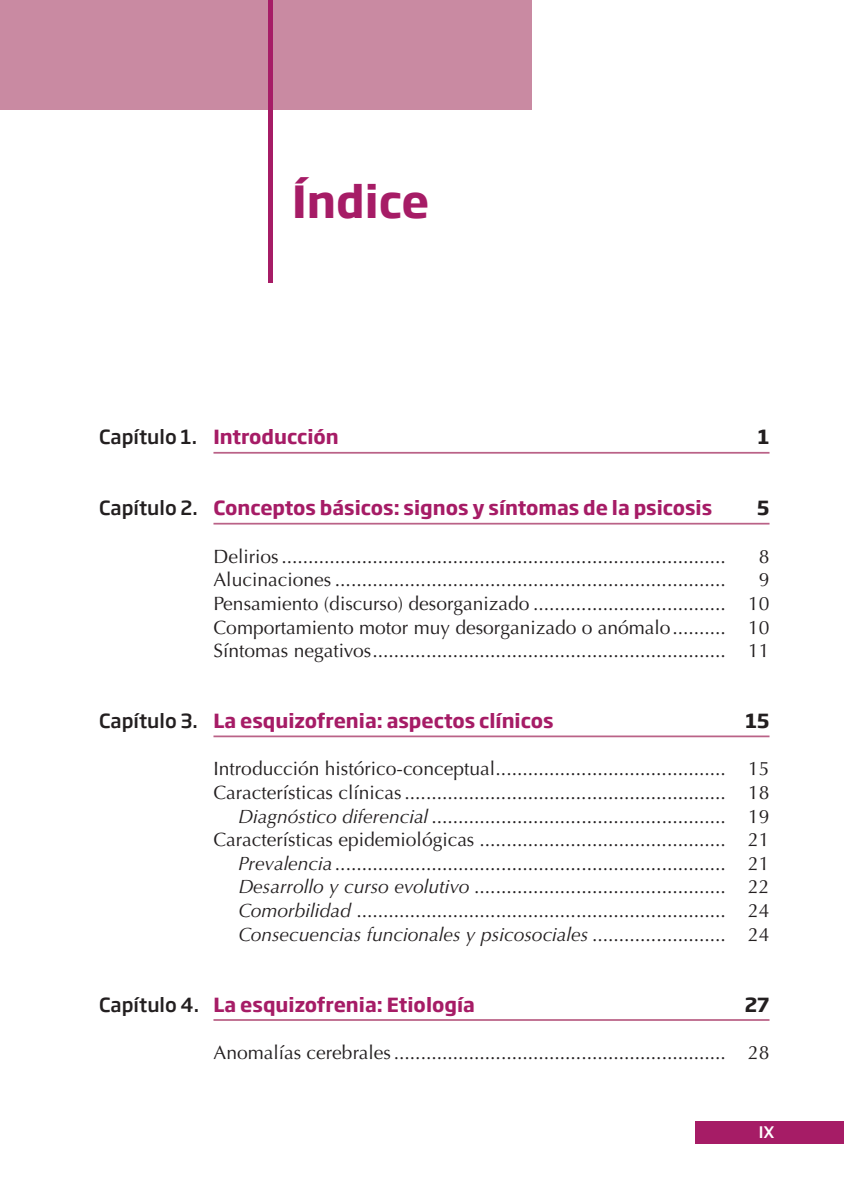
<style>
.page{position:relative;width:844px;height:1191px;background:#fff}
.page>*{position:absolute;margin:0;border:0;box-sizing:border-box;transform-origin:0 0}
.t1{font:700 43.75px "Soho Gothic Pro";color:#a61c66}
.t2{font:19.25px/23.6px "Optima";color:#231f20;text-align:justify}
.t3{font:700 19.25px "Soho Gothic Pro";color:#a61c66}
.t4{font:700 19.25px "Soho Gothic Pro";color:#231f20}
.t5{font:500 15.75px "Soho Gothic Pro";color:#fff}
.s1{font-weight:500;color:#231f20}
.s2{font-style:italic}
</style>
<div class="page">
<hr style="left:213px;top:452px;width:556px;height:1px;background:#ba6287">
<hr style="left:213px;top:523px;width:556px;height:1px;background:#ba6287">
<hr style="left:213px;top:735px;width:556px;height:2px;background:#ba6287">
<hr style="left:213px;top:1019px;width:556px;height:1px;background:#ba6287">
<div style="left:694px;top:1120px;width:149px;height:23px;background:#a61c66"></div>
<div style="left:0;top:0;width:531px;height:109px;background:#c98aa2"></div>
<div style="left:268px;top:0;width:5px;height:282px;background:#a61c66"></div>
<h1 class="t1" style="left:292px;top:167px;width:138px">Índice</h1>
<p class="t3" style="left:99px;top:422px;width:241px"><span class="s1">Capítulo 1.</span> Introducción</p>
<p class="t4" style="left:757px;top:422px;width:13px">1</p>
<p class="t3" style="left:99px;top:493px;width:614px"><span class="s1">Capítulo 2.</span> Conceptos básicos: signos y síntomas de la psicosis</p>
<p class="t4" style="left:757px;top:493px;width:14px">5</p>
<p class="t2" style="left:213px;top:544px;width:514px">Delirios...................................................................................</p>
<p class="t2" style="left:758px;top:544px;width:12px">8</p>
<p class="t2" style="left:213px;top:568px;width:514px">Alucinaciones .........................................................................</p>
<p class="t2" style="left:213px;top:568px;width:557px;text-indent:545px">9<br>Pensamiento (discurso) desorganizado .................................... 10<br>Comportamiento motor muy desorganizado o anómalo.......... 10<br>Síntomas negativos.................................................................. 11</p>
<p class="t3" style="left:99px;top:705px;width:455px"><span class="s1">Capítulo 3.</span> La esquizofrenia: aspectos clínicos</p>
<p class="t4" style="left:745px;top:705px;width:26px">15</p>
<p class="t2" style="left:213px;top:757px;width:557px;text-align:right">Introducción histórico-conceptual........................................... 15<br>Características clínicas............................................................ 18<br><span class="s2">Diagnóstico diferencial</span> ....................................................... 19<br>Características epidemiológicas .............................................. 21<br><span class="s2">Prevalencia</span>......................................................................... 21<br><span class="s2">Desarrollo y curso evolutivo</span> ............................................... 22<br><span class="s2">Comorbilidad</span> ..................................................................... 24<br><span class="s2">Consecuencias funcionales y psicosociales</span> ......................... 24</p>
<p class="t3" style="left:99px;top:989px;width:377px"><span class="s1">Capítulo 4.</span> La esquizofrenia: Etiología</p>
<p class="t4" style="left:744px;top:989px;width:26px">27</p>
<p class="t2" style="left:213px;top:1040px;width:557px">Anomalías cerebrales.............................................................. 28</p>
<p class="t5" style="left:758px;top:1120px;width:17px">IX</p>
</div>
